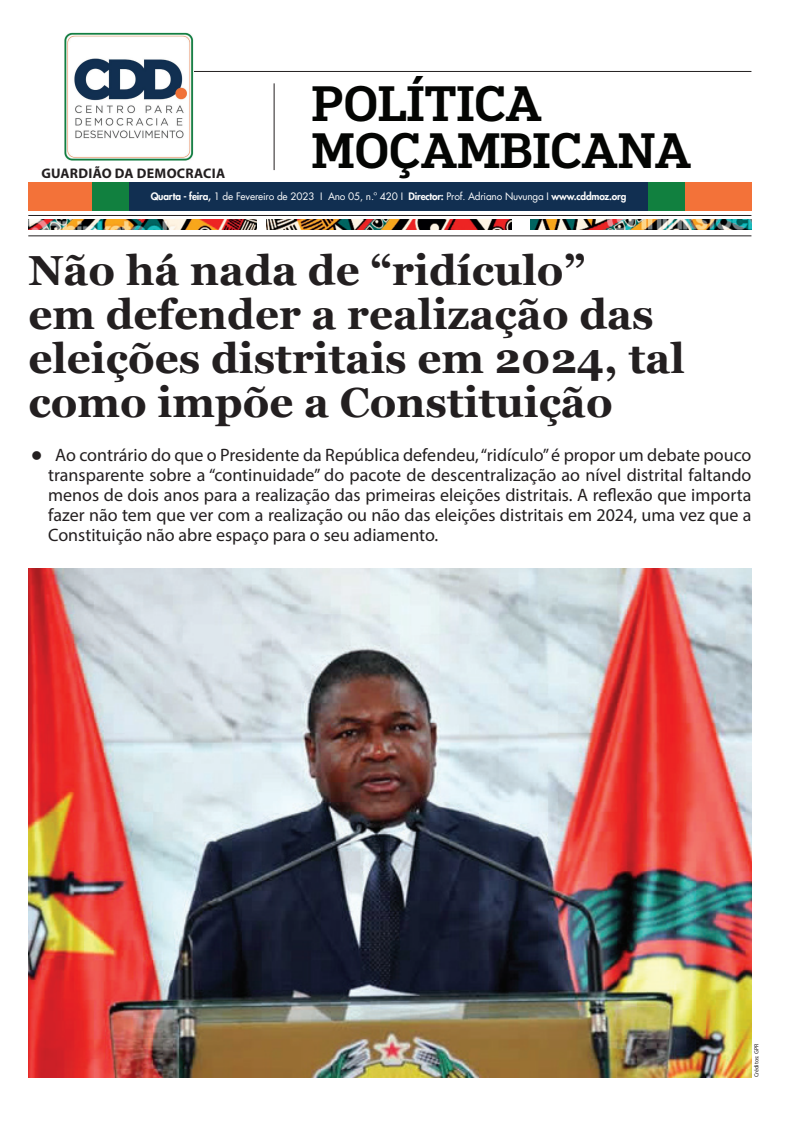
<style>
.page{position:relative;width:794px;height:1134px;background:#fff}
.page>*{position:absolute;margin:0;border:0;box-sizing:border-box;transform-origin:0 0}
.t1{font:500 47px "Popular";color:#040503}
.t2{font:700 42px/44px "Georgia";color:#231f20}
.t3{font:18px/20px "Myriad Pro";color:#231f20;text-align:justify}
.t4{font:700 13.9px "Myriad Pro";letter-spacing:.02em;color:#231f20}
.t5{font:10px "Futura LT";letter-spacing:-.02em;color:#fff}
.t6{font:6px "Myriad Pro";color:#231f20}
.s1{font-weight:800}
</style>
<div class="page">
<hr style="left:82px;top:71px;width:669px;height:1px;background:#231f20">
<hr style="left:28px;top:215px;width:723px;height:1px;background:#231f20">
<hr style="left:274px;top:83px;width:1px;height:87px;background:#231f20">
<img style="left:65px;top:32px;width:128px;height:128px">
<hr style="left:28px;top:236px;width:723px;height:1px;background:#231f20">
<img style="left:28px;top:220px;width:228px;height:10px">
<img style="left:266px;top:220px;width:245px;height:10px">
<img style="left:531px;top:220px;width:220px;height:10px">
<div style="left:30px;top:182px;width:721px;height:29px;background:#112f51"></div>
<div style="left:648px;top:182px;width:103px;height:29px;background:#f37239"></div>
<div style="left:648px;top:182px;width:37px;height:29px;background:#11803f"></div>
<div style="left:29px;top:182px;width:100px;height:29px;background:#f37239"></div>
<div style="left:92px;top:182px;width:37px;height:29px;background:#11803f"></div>
<img style="left:28px;top:568px;width:723px;height:509px">
<p class="t4" style="left:41px;top:164px;width:185px">GUARDIÃO DA DEMOCRACIA</p>
<h1 class="t1" style="left:312px;top:72px;width:232px">POLÍTICA</h1>
<h1 class="t1" style="left:312px;top:119px;width:381px">MOÇAMBICANA</h1>
<p class="t5" style="left:151px;top:190px;width:477px"><span class="s1">Quarta - feira,</span> 1 de Fevereiro de 2023 I Ano 05, n.º 420 I <span class="s1">Director:</span> Prof. Adriano Nuvunga I <span class="s1">www.cddmoz.org</span></p>
<h2 class="t2" style="left:28px;top:246px;width:658px">Não há nada de “ridículo”<br>em defender a realização das eleições distritais em 2024, tal como impõe a Constituição</h2>
<p class="t3" style="left:48px;top:445px;width:705px;text-indent:-17px">● Ao contrário do que o Presidente da República defendeu, “ridículo” é propor um debate pouco transparente sobre a “continuidade” do pacote de descentralização ao nível distrital faltando menos de dois anos para a realização das primeiras eleições distritais. A reflexão que importa fazer não tem que ver com a realização ou não das eleições distritais em 2024, uma vez que a Constituição não abre espaço para o seu adiamento.</p>
<p class="t6" style="left:752px;top:1077px;width:35px;rotate:-90deg">Créditos: GPR</p>
</div>
